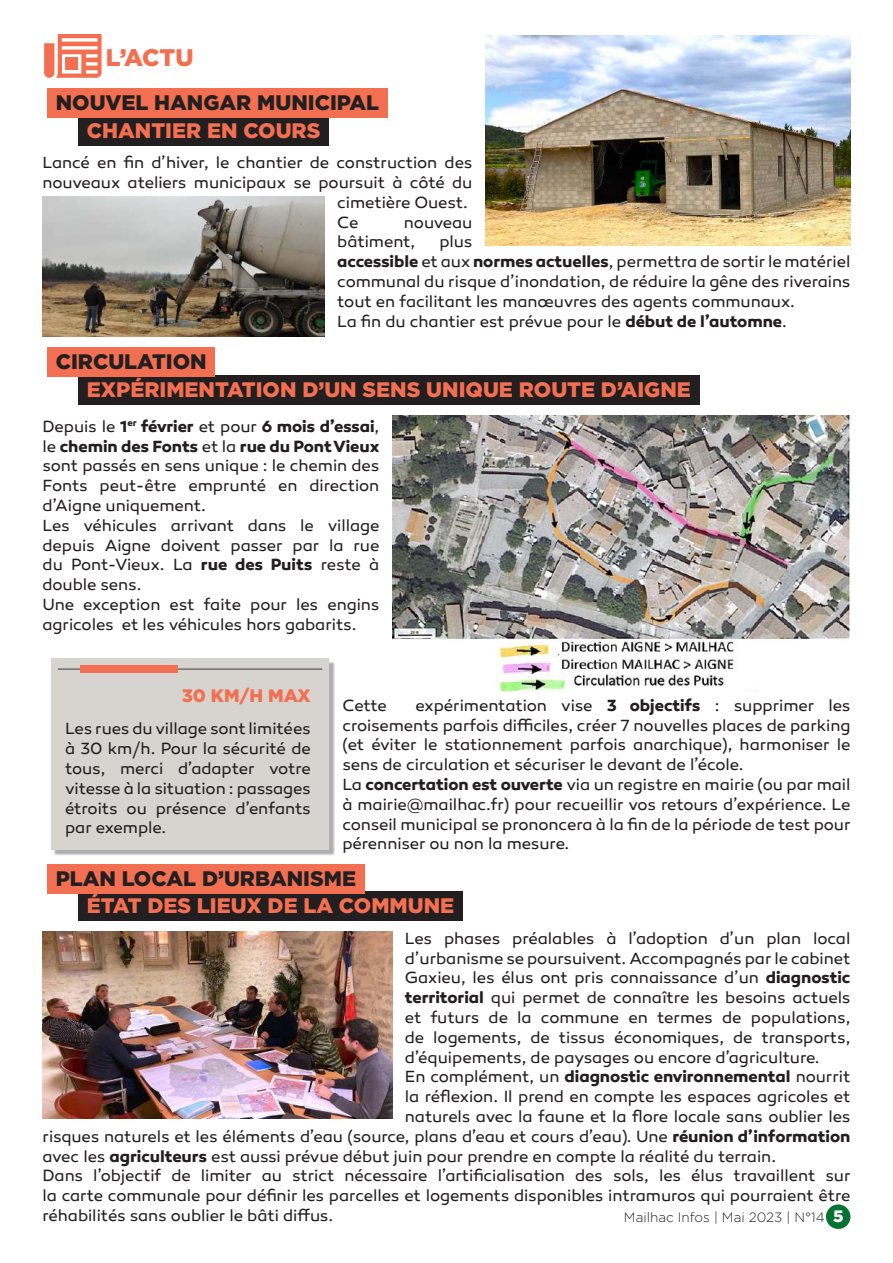
<style>
.page{position:relative;width:893px;height:1263px;background:#fff}
.page>*{position:absolute;margin:0;border:0;box-sizing:border-box;transform-origin:0 0}
.t1{font:900 24px "Gotham HTF";color:#f36f51}
.t2{font:900 21px "Gotham HTF";color:#f36f51}
.t3{font:900 21px "Gotham HTF";color:#231f20}
.t4{font:900 18px "Gotham HTF";color:#f36f51}
.t5{font:16.5px/19.8px "Canaro";letter-spacing:-.005em;color:#231f20}
.t6{font:700 16.5px "Canaro";letter-spacing:-.005em;color:#231f20}
.t7{font:300 13.5px "Gotham HTF";color:#231f20}
.s1{font-weight:700}
.s2{font-weight:400}
.s3{font-weight:900;font-size:16.5px;color:#fff}
</style>
<div class="page">
<div style="left:826px;top:1204px;width:24px;height:25px;background:#067333;border-radius:50%"></div>
<div style="left:78px;top:116px;width:251px;height:29px;background:#231f20"></div>
<div style="left:47px;top:88px;width:341px;height:30px;background:#f36f51"></div>
<div style="left:78px;top:891px;width:385px;height:30px;background:#231f20"></div>
<div style="left:47px;top:864px;width:318px;height:29px;background:#f36f51"></div>
<div style="left:78px;top:375px;width:621px;height:29px;background:#231f20"></div>
<div style="left:47px;top:347px;width:168px;height:30px;background:#f36f51"></div>
<svg style="left:44px;top:34px;width:58px;height:44px"></svg>
<img style="left:485px;top:35px;width:365px;height:211px">
<div style="left:53px;top:661px;width:282px;height:195px;background:#939598;opacity:.75"></div>
<div style="left:51px;top:659px;width:278px;height:191px;background:#d7d3cf"></div>
<hr style="left:58px;top:668px;width:264px;height:2px;background:#6c6d70">
<div style="left:80px;top:665px;width:98px;height:8px;background:#f36f51"></div>
<img style="left:392px;top:416px;width:458px;height:277px">
<img style="left:43px;top:931px;width:349px;height:187px">
<img style="left:43px;top:196px;width:281px;height:141px">
<h1 class="t1" style="left:106px;top:44px;width:89px">L’ACTU</h1>
<p class="t3" style="left:56px;top:91px;width:325px">NOUVEL HANGAR MUNICIPAL</p>
<p class="t2" style="left:87px;top:118px;width:235px">CHANTIER EN COURS</p>
<p class="t5" style="left:43px;top:153px;width:431px">Lancé en fin d’hiver, le chantier de construction des</p>
<p class="t5" style="left:43px;top:173px;width:431px">nouveaux ateliers municipaux se poursuit à côté du</p>
<p class="t5" style="left:337px;top:192px;width:132px">cimetière Ouest.</p>
<p class="t5" style="left:337px;top:212px;width:23px">Ce</p>
<p class="t5" style="left:337px;top:212px;width:137px;text-indent:67px">nouveau bâtiment,</p>
<p class="t5" style="left:337px;top:232px;width:515px;text-indent:102px">plus<br><span class="s1">accessible</span> et aux <span class="s1">normes actuelles</span>, permettra de sortir le matériel communal du risque d’inondation, de réduire la gêne des riverains tout en facilitant les manœuvres des agents communaux.<br>La fin du chantier est prévue pour le <span class="s1">début de l’automne</span>.</p>
<p class="t3" style="left:56px;top:350px;width:152px">CIRCULATION</p>
<p class="t2" style="left:87px;top:377px;width:606px">EXPÉRIMENTATION D’UN SENS UNIQUE ROUTE D’AIGNE</p>
<p class="t5" style="left:43px;top:416px;width:338px">Depuis le <span class="s1">1</span><sup>er</sup> <span class="s1">février</span> et pour <span class="s1">6 mois d’essai</span>, le <span class="s1">chemin des Fonts</span> et la <span class="s1">rue du Pont Vieux </span>sont passés en sens unique : le chemin des Fonts peut-être emprunté en direction d’Aigne uniquement.<br>Les véhicules arrivant dans le village depuis Aigne doivent passer par la rue du Pont-Vieux. La <span class="s1">rue des Puits</span> reste à double sens.<br>Une exception est faite pour les engins agricoles et les véhicules hors gabarits.</p>
<p class="t4" style="left:182px;top:685px;width:131px">30 KM/H MAX</p>
<p class="t5" style="left:65px;top:719px;width:247px;text-align:justify">Les rues du village sont limitées à 30 km/h. Pour la sécurité de tous, merci d’adapter votre vitesse à la situation : passages étroits ou présence d’enfants par exemple.</p>
<p class="t5" style="left:342px;top:695px;width:510px;text-indent:73px">expérimentation vise <span class="s1">3 objectifs</span> : supprimer les croisements parfois difficiles, créer 7 nouvelles places de parking (et éviter le stationnement parfois anarchique), harmoniser le sens de circulation et sécuriser le devant de l’école.<br>La <span class="s1">concertation est ouverte</span> via un registre en mairie (ou par mail à mairie@mailhac.fr) pour recueillir vos retours d’expérience. Le conseil municipal se prononcera à la fin de la période de test pour pérenniser ou non la mesure.</p>
<p class="t5" style="left:342px;top:695px;width:46px">Cette</p>
<p class="t3" style="left:56px;top:866px;width:302px">PLAN LOCAL D’URBANISME</p>
<p class="t2" style="left:87px;top:894px;width:369px">ÉTAT DES LIEUX DE LA COMMUNE</p>
<p class="t5" style="left:405px;top:928px;width:447px">Les phases préalables à l’adoption d’un plan local</p>
<p class="t5" style="left:405px;top:948px;width:447px">d’urbanisme se poursuivent. Accompagnés par le cabinet</p>
<p class="t5" style="left:405px;top:968px;width:447px">Gaxieu, les élus ont pris connaissance d’un <span class="s1">diagnostic</span></p>
<p class="t5" style="left:405px;top:988px;width:447px"><span class="s1">territorial</span> qui permet de connaître les besoins actuels</p>
<p class="t5" style="left:405px;top:1007px;width:447px">et futurs de la commune en termes de populations,</p>
<p class="t5" style="left:405px;top:1027px;width:447px">de logements, de tissus économiques, de transports,</p>
<p class="t5" style="left:405px;top:1047px;width:416px">d’équipements, de paysages ou encore d’agriculture.</p>
<p class="t6" style="left:405px;top:1066px;width:447px"><span class="s2">En complément, un</span> diagnostic environnemental <span class="s2">nourrit</span></p>
<p class="t5" style="left:405px;top:1087px;width:447px">la réflexion. Il prend en compte les espaces agricoles et</p>
<p class="t5" style="left:405px;top:1106px;width:447px">naturels avec la faune et la flore locale sans oublier les</p>
<p class="t5" style="left:43px;top:1126px;width:809px">risques naturels et les éléments d’eau (source, plans d’eau et cours d’eau). Une <span class="s1">réunion d’information</span></p>
<p class="t5" style="left:43px;top:1146px;width:735px">avec les <span class="s1">agriculteurs</span> est aussi prévue début juin pour prendre en compte la réalité du terrain.</p>
<p class="t5" style="left:43px;top:1166px;width:810px">Dans l’objectif de limiter au strict nécessaire l’artificialisation des sols, les élus travaillent sur</p>
<p class="t5" style="left:43px;top:1186px;width:809px">la carte communale pour définir les parcelles et logements disponibles intramuros qui pourraient être</p>
<p class="t5" style="left:43px;top:1205px;width:292px">réhabilités sans oublier le bâti diffus.</p>
<p class="t7" style="left:624px;top:1210px;width:221px">Mailhac Infos | Mai 2023 | N°14 <span class="s3">5</span></p>
</div>
